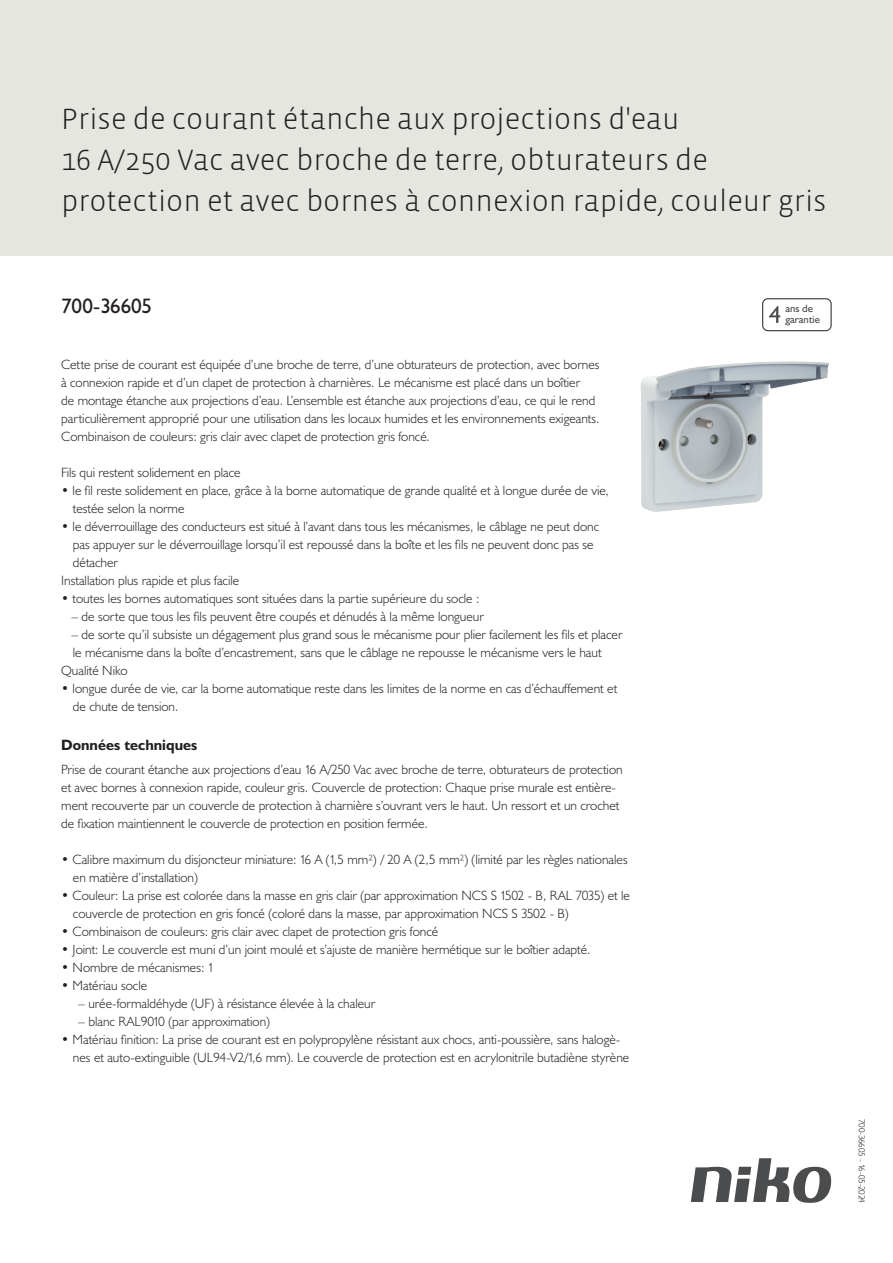
<style>
.page{position:relative;width:893px;height:1263px;background:#fff}
.page>*{position:absolute;margin:0;border:0;box-sizing:border-box;transform-origin:0 0}
.Title_datasheets{font:300 30.15px/41.1px "Vista Sans";color:#231f20}
.Article_number{font:21px "Humanist 521 BT";letter-spacing:-.01em;color:#231f20}
.Titles_parts{font:700 15px "Humanist 521 BT";color:#231f20}
.USP_Bullets{font:300 13.5px/18px "Humanist 521 BT";color:#231f20}
.Platte_tekst_CAB{font:300 13.5px/18px "Humanist 521 BT";color:#231f20}
.USP_Bullets_level_2{font:300 13.5px "Humanist 521 BT";color:#231f20}
.t1{font:10.8px/10.8px "Humanist 521 BT";color:#4b4c4d}
.Revision{font:300 9px "Humanist 521 BT";letter-spacing:-.04em;color:#231f20}
</style>
<div class="page">
<svg style="left:691px;top:1158px;width:141px;height:45px"></svg>
<div style="left:0;top:0;width:893px;height:255px;background:#e6e6e0"></div>
<svg style="left:762px;top:298px;width:70px;height:33px"></svg>
<img style="left:640px;top:361px;width:189px;height:151px">
<p class="Title_datasheets" style="left:61px;top:99px;width:767px">Prise de courant étanche aux projections d'eau<br>16 A/250 Vac avec broche de terre, obturateurs de protection et avec bornes à connexion rapide, couleur gris</p>
<p class="Article_number" style="left:61px;top:293px;width:92px">700-36605</p>
<p class="t1" style="left:785px;top:303px;width:36px">ans de garantie</p>
<p class="Platte_tekst_CAB" style="left:61px;top:355px;width:540px">Cette prise de courant est équipée d’une broche de terre, d’une obturateurs de protection, avec bornes à connexion rapide et d’un clapet de protection à charnières. Le mécanisme est placé dans un boîtier<br>de montage étanche aux projections d’eau. L’ensemble est étanche aux projections d’eau, ce qui le rend particulièrement approprié pour une utilisation dans les locaux humides et les environnements exigeants.<br>Combinaison de couleurs: gris clair avec clapet de protection gris foncé.</p>
<p class="USP_Bullets" style="left:61px;top:463px;width:181px">Fils qui restent solidement en place</p>
<p class="USP_Bullets" style="left:73px;top:481px;width:537px;text-indent:-12px">• le fil reste solidement en place, grâce à la borne automatique de grande qualité et à longue durée de vie, testée selon la norme</p>
<p class="USP_Bullets" style="left:73px;top:517px;width:528px;text-indent:-12px">• le déverrouillage des conducteurs est situé à l’avant dans tous les mécanismes, le câblage ne peut donc pas appuyer sur le déverrouillage lorsqu’il est repoussé dans la boîte et les fils ne peuvent donc pas se détacher</p>
<p class="USP_Bullets" style="left:61px;top:571px;width:180px">Installation plus rapide et plus facile</p>
<p class="USP_Bullets" style="left:61px;top:589px;width:420px">• toutes les bornes automatiques sont situées dans la partie supérieure du socle :</p>
<p class="USP_Bullets" style="left:71px;top:607px;width:414px">– de sorte que tous les fils peuvent être coupés et dénudés à la même longueur</p>
<p class="USP_Bullets" style="left:71px;top:625px;width:552px">– de sorte qu’il subsiste un dégagement plus grand sous le mécanisme pour plier facilement les fils et placer le mécanisme dans la boîte d’encastrement, sans que le câblage ne repousse le mécanisme vers le haut</p>
<p class="USP_Bullets" style="left:61px;top:661px;width:68px">Qualité Niko</p>
<p class="USP_Bullets" style="left:73px;top:679px;width:546px;text-indent:-12px">• longue durée de vie, car la borne automatique reste dans les limites de la norme en cas d’échauffement et de chute de tension.</p>
<p class="Titles_parts" style="left:61px;top:735px;width:138px">Données techniques</p>
<p class="Platte_tekst_CAB" style="left:61px;top:760px;width:563px">Prise de courant étanche aux projections d’eau 16 A/250 Vac avec broche de terre, obturateurs de protection et avec bornes à connexion rapide, couleur gris. Couvercle de protection: Chaque prise murale est entière&shy;ment recouverte par un couvercle de protection à charnière s’ouvrant vers le haut. Un ressort et un crochet de fixation maintiennent le couvercle de protection en position fermée.</p>
<p class="USP_Bullets" style="left:73px;top:850px;width:556px;text-indent:-12px">• Calibre maximum du disjoncteur miniature: 16 A (1,5 mm²) / 20 A (2,5 mm²) (limité par les règles nationales en matière d’installation)</p>
<p class="USP_Bullets" style="left:73px;top:886px;width:559px;text-indent:-12px">• Couleur: La prise est colorée dans la masse en gris clair (par approximation NCS S 1502 - B, RAL 7035) et le couvercle de protection en gris foncé (coloré dans la masse, par approximation NCS S 3502 - B)</p>
<p class="USP_Bullets" style="left:61px;top:922px;width:378px">• Combinaison de couleurs: gris clair avec clapet de protection gris foncé</p>
<p class="USP_Bullets" style="left:61px;top:940px;width:531px">• Joint: Le couvercle est muni d’un joint moulé et s’ajuste de manière hermétique sur le boîtier adapté.</p>
<p class="USP_Bullets" style="left:61px;top:958px;width:155px">• Nombre de mécanismes: 1</p>
<p class="USP_Bullets" style="left:61px;top:976px;width:88px">• Matériau socle</p>
<p class="USP_Bullets_level_2" style="left:78px;top:995px;width:299px">– urée-formaldéhyde (UF) à résistance élevée à la chaleur</p>
<p class="USP_Bullets_level_2" style="left:78px;top:1013px;width:193px">– blanc RAL9010 (par approximation)</p>
<p class="USP_Bullets" style="left:73px;top:1030px;width:558px;text-indent:-12px">• Matériau finition: La prise de courant est en polypropylène résistant aux chocs, anti-poussière, sans halogè&shy;nes et auto-extinguible (UL94-V2/1,6 mm). Le couvercle de protection est en acrylonitrile butadiène styrène</p>
<p class="Revision" style="left:868px;top:1119px;width:85px;rotate:90deg">700-36605 - 16-05-2024</p>
</div>
